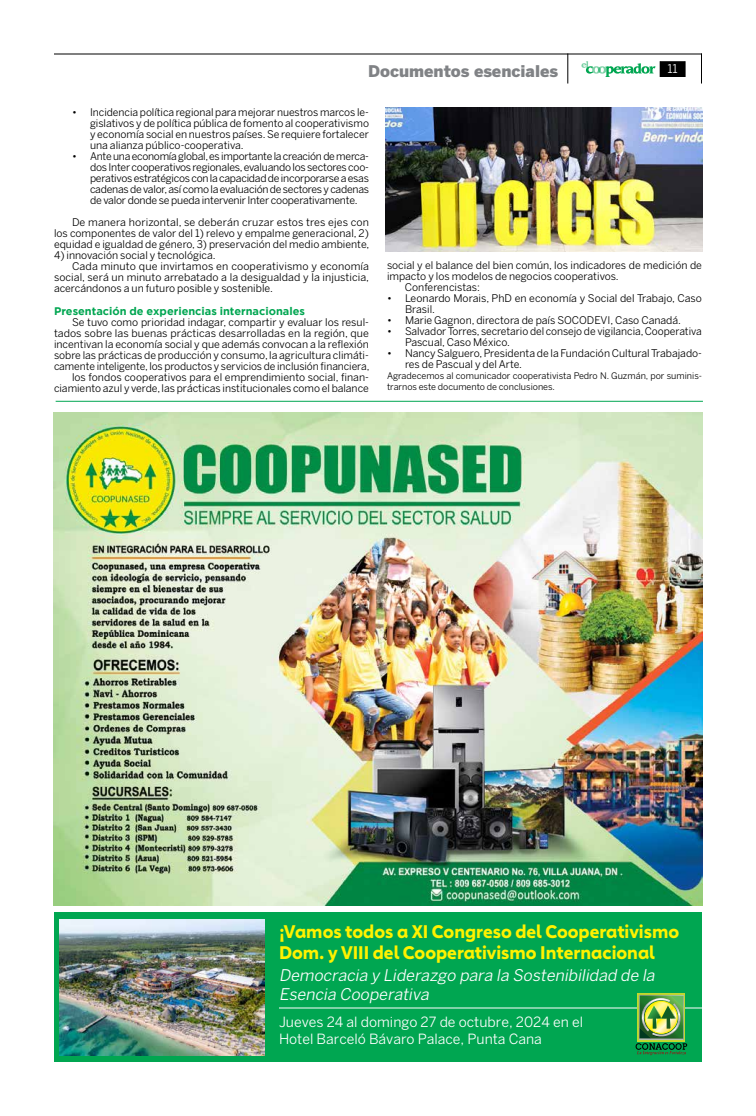
<style>
.page{position:relative;width:756px;height:1116px;background:#fff}
.page>*{position:absolute;margin:0;border:0;box-sizing:border-box;transform-origin:0 0}
.t1{font:700 18px/21.6px "Carnero";color:#fff200;scale:.96 1}
.t2{font:italic 16px/19.2px "Benton Sans";color:#fff}
.t3{font:900 16px "Benton Sans";color:#808285}
.t4{font:14px/16.8px "Benton Sans";color:#fff}
.t5{font:12px "Benton Sans";color:#fff}
.t6{font:700 11px "Gotham";color:#00a651}
.t7{font:10.5px/11px "Benton Sans";color:#000;text-align:justify}
.t8{font:9px/11px "Benton Sans";color:#000}
</style>
<div class="page">
<hr style="left:54px;top:54px;width:648px;height:1px;background:#000">
<svg style="left:581px;top:61px;width:75px;height:16px"></svg>
<div style="left:660px;top:62px;width:25px;height:14px;background:#000"></div>
<div style="left:660px;top:61px;width:26px;height:16px;border:1px solid #000"></div>
<hr style="left:701px;top:54px;width:1px;height:30px;background:#000">
<hr style="left:567px;top:54px;width:1px;height:30px;background:#000">
<img style="left:53px;top:412px;width:650px;height:493px">
<hr style="left:56px;top:401px;width:647px;height:1px;background:#00a651">
<img style="left:385px;top:108px;width:318px;height:144px">
<div style="left:54px;top:912px;width:648px;height:150px;background:#00a651"></div>
<img style="left:60px;top:919px;width:205px;height:137px">
<hr style="left:279px;top:1008px;width:423px;height:1px;background:#fff">
<div style="left:637px;top:993px;width:48px;height:49px;background:#c0d72f"></div>
<img style="left:636px;top:995px;width:51px;height:60px">
<h2 class="t3" style="left:368px;top:62px;width:191px">Documentos esenciales</h2>
<p class="t5" style="left:667px;top:62px;width:12px">11</p>
<p class="t7" style="left:90px;top:106px;width:281px;text-indent:-18px">• Incidencia política regional para mejorar nuestros marcos le&shy;gislativos y de política pública de fomento al cooperativismo y economía social en nuestros países. Se requiere fortalecer una alianza público-cooperativa.</p>
<p class="t7" style="left:90px;top:150px;width:281px;text-indent:-18px">• Ante una economía global, es importante la creación de merca&shy;dos Inter cooperativos regionales, evaluando los sectores coo&shy;perativos estratégicos con la capacidad de incorporarse a esas cadenas de valor, así como la evaluación de sectores y cadenas de valor donde se pueda intervenir Inter cooperativamente.</p>
<p class="t7" style="left:54px;top:216px;width:317px;text-indent:18px">De manera horizontal, se deberán cruzar estos tres ejes con los componentes de valor del 1) relevo y empalme generacional, 2) equidad e igualdad de género, 3) preservación del medio ambiente,</p>
<p class="t7" style="left:54px;top:249px;width:163px">4) innovación social y tecnológica.</p>
<p class="t7" style="left:72px;top:260px;width:299px">Cada minuto que invirtamos en cooperativismo y economía</p>
<p class="t7" style="left:54px;top:271px;width:317px">social, será un minuto arrebatado a la desigualdad y la injusticia,</p>
<p class="t7" style="left:54px;top:282px;width:220px">acercándonos a un futuro posible y sostenible.</p>
<p class="t6" style="left:54px;top:305px;width:253px">Presentación de experiencias internacionales</p>
<p class="t7" style="left:54px;top:316px;width:317px;text-align:right">Se tuvo como prioridad indagar, compartir y evaluar los resul&shy;tados sobre las buenas prácticas desarrolladas en la región, que incentivan la economía social y que además convocan a la reflexión sobre las prácticas de producción y consumo, la agricultura climáti&shy;camente inteligente, los productos y servicios de inclusión financiera, los fondos cooperativos para el emprendimiento social, finan&shy;ciamiento azul y verde, las prácticas institucionales como el balance</p>
<p class="t7" style="left:387px;top:259px;width:317px">social y el balance del bien común, los indicadores de medición de</p>
<p class="t7" style="left:387px;top:270px;width:233px">impacto y los modelos de negocios cooperativos.</p>
<p class="t7" style="left:405px;top:281px;width:77px">Conferencistas:</p>
<p class="t7" style="left:405px;top:292px;width:299px;text-indent:-18px">• Leonardo Morais, PhD en economía y Social del Trabajo, Caso<br>Brasil.</p>
<p class="t7" style="left:387px;top:314px;width:296px">• Marie Gagnon, directora de país SOCODEVI, Caso Canadá.</p>
<p class="t7" style="left:405px;top:325px;width:298px;text-indent:-18px">• Salvador Torres, secretario del consejo de vigilancia, Cooperativa<br>Pascual, Caso México.</p>
<p class="t7" style="left:405px;top:347px;width:299px;text-indent:-18px">• Nancy Salguero, Presidenta de la Fundación Cultural Trabajado&shy;res de Pascual y del Arte.</p>
<p class="t8" style="left:387px;top:370px;width:316px">Agradecemos al comunicador cooperativista Pedro N. Guzmán, por suminis&shy;trarnos este documento de conclusiones.</p>
<h1 class="t1" style="left:279px;top:921px;width:418px">¡Vamos todos a XI Congreso del Cooperativismo<br>Dom. y VIII del Cooperativismo Internacional</h1>
<h2 class="t2" style="left:279px;top:965px;width:381px">Democracia y Liderazgo para la Sostenibilidad de la<br>Esencia Cooperativa</h2>
<h3 class="t4" style="left:279px;top:1014px;width:306px">Jueves 24 al domingo 27 de octubre, 2024 en el<br>Hotel Barceló Bávaro Palace, Punta Cana</h3>
</div>
